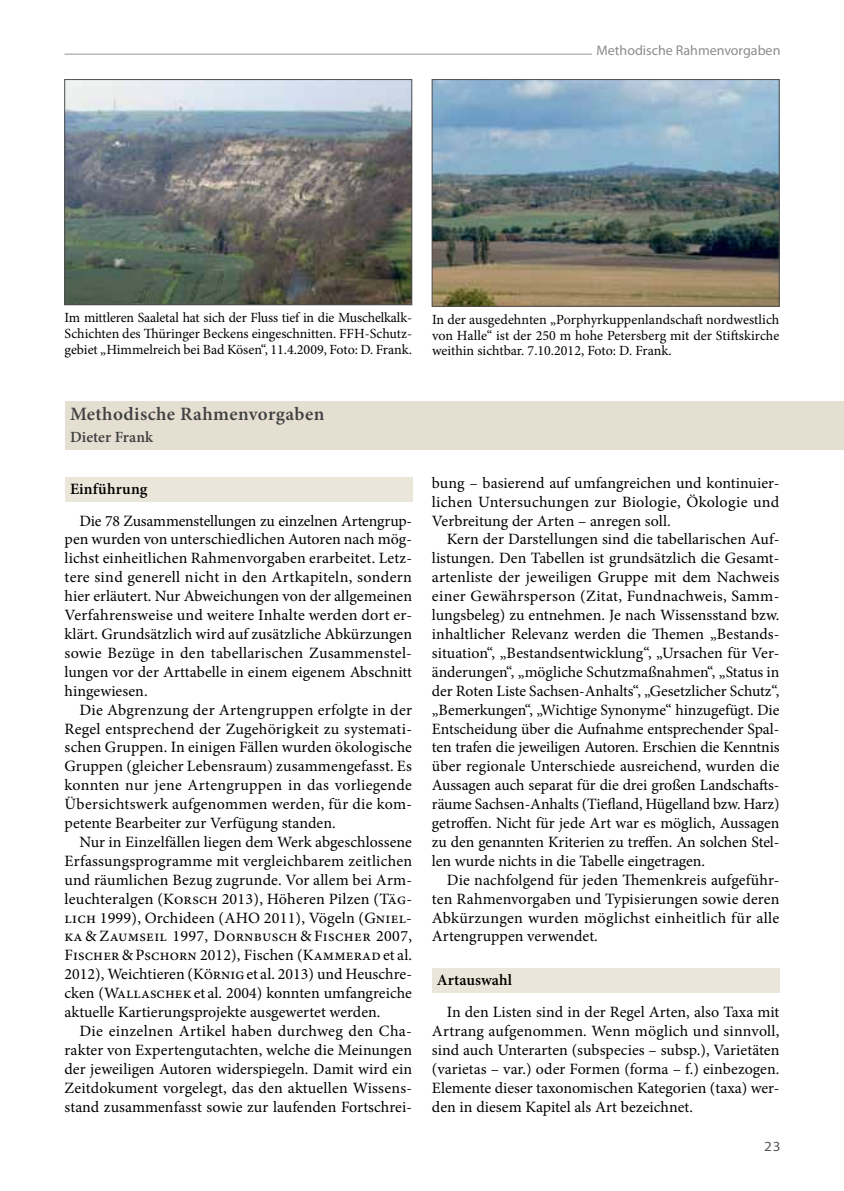
<style>
.page{position:relative;width:844px;height:1191px;background:#fff}
.page>*{position:absolute;margin:0;border:0;box-sizing:border-box;transform-origin:0 0}
.t1{font:600 18.9px "Minion Pro";letter-spacing:.02em;color:#414042}
.t2{font:15.75px/18.9px "Minion Pro";letter-spacing:.005em;color:#000;text-align:justify}
.t3{font:600 15.75px "Minion Pro";letter-spacing:.01em;color:#000}
.t4{font:600 15.58px "Minion Pro";letter-spacing:.005em;color:#414042}
.t5{font:14px/15.8px "Minion Pro";color:#000;text-align:justify}
.t6{font:14px "Myriad Pro";color:#8a8c8e}
.t7{font:14px "Myriad Pro";color:#58595b;scale:1.08 1}
</style>
<div class="page">
<div style="left:65px;top:401px;width:778px;height:48px;background:#e5dfd1"></div>
<div style="left:65px;top:476px;width:347px;height:25px;background:#ebe6da"></div>
<div style="left:432px;top:968px;width:347px;height:25px;background:#ebe6da"></div>
<img style="left:434px;top:81px;width:343px;height:223px">
<div style="left:432px;top:79px;width:347px;height:227px;border:1px solid #4d4d4f"></div>
<img style="left:66px;top:81px;width:344px;height:222px">
<div style="left:64px;top:79px;width:348px;height:226px;border:1px solid #4d4d4f"></div>
<hr style="left:64px;top:54px;width:528px;height:1px;background:#939598">
<p class="t6" style="left:596px;top:41px;width:185px">Methodische Rahmenvorgaben</p>
<p class="t5" style="left:65px;top:310px;width:349px">Im mittleren Saaletal hat sich der Fluss tief in die Muschelkalk-Schichten des Thüringer Beckens eingeschnitten. FFH-Schutz&shy;gebiet „Himmelreich bei Bad Kösen“, 11.4.2009, Foto: D. Frank.</p>
<p class="t1" style="left:70px;top:400px;width:256px">Methodische Rahmenvorgaben</p>
<p class="t4" style="left:70px;top:426px;width:85px">Dieter Frank</p>
<p class="t5" style="left:432px;top:312px;width:349px">In der ausgedehnten „Porphyrkuppenlandschaft nordwestlich von Halle“ ist der 250 m hohe Petersberg mit der Stiftskirche weithin sichtbar. 7.10.2012, Foto: D. Frank.</p>
<p class="t3" style="left:70px;top:477px;width:79px">Einführung</p>
<p class="t2" style="left:432px;top:473px;width:349px">bung – basierend auf umfangreichen und kontinuier-</p>
<p class="t2" style="left:432px;top:492px;width:349px">lichen Untersuchungen zur Biologie, Ökologie und</p>
<p class="t2" style="left:432px;top:511px;width:240px">Verbreitung der Arten – anregen soll.</p>
<p class="t2" style="left:446px;top:530px;width:334px">Kern der Darstellungen sind die tabellarischen Auf-</p>
<p class="t2" style="left:432px;top:549px;width:349px">listungen. Den Tabellen ist grundsätzlich die Gesamt-</p>
<p class="t2" style="left:432px;top:568px;width:349px">artenliste der jeweiligen Gruppe mit dem Nachweis</p>
<p class="t2" style="left:432px;top:587px;width:349px">einer Gewährsperson (Zitat, Fundnachweis, Samm-</p>
<p class="t2" style="left:432px;top:605px;width:349px">lungsbeleg) zu entnehmen. Je nach Wissensstand bzw.</p>
<p class="t2" style="left:432px;top:624px;width:349px">inhaltlicher Relevanz werden die Themen „Bestands-</p>
<p class="t2" style="left:432px;top:643px;width:349px">situation“, „Bestandsentwicklung“, „Ursachen für Ver-</p>
<p class="t2" style="left:432px;top:662px;width:349px">änderungen“, „mögliche Schutzmaßnahmen“, „Status in</p>
<p class="t2" style="left:432px;top:681px;width:349px">der Roten Liste Sachsen-Anhalts“, „Gesetzlicher Schutz“,</p>
<p class="t2" style="left:432px;top:700px;width:349px">„Bemerkungen“, „Wichtige Synonyme“ hinzugefügt. Die</p>
<p class="t2" style="left:432px;top:719px;width:349px">Entscheidung über die Aufnahme entsprechender Spal-</p>
<p class="t2" style="left:432px;top:738px;width:349px">ten trafen die jeweiligen Autoren. Erschien die Kenntnis</p>
<p class="t2" style="left:432px;top:757px;width:349px">über regionale Unterschiede ausreichend, wurden die</p>
<p class="t2" style="left:432px;top:776px;width:349px">Aussagen auch separat für die drei großen Landschafts-</p>
<p class="t2" style="left:432px;top:794px;width:349px">räume Sachsen-Anhalts (Tiefland, Hügelland bzw. Harz)</p>
<p class="t2" style="left:432px;top:813px;width:349px">getroffen. Nicht für jede Art war es möglich, Aussagen</p>
<p class="t2" style="left:432px;top:832px;width:349px">zu den genannten Kriterien zu treffen. An solchen Stel-</p>
<p class="t2" style="left:432px;top:851px;width:275px">len wurde nichts in die Tabelle eingetragen.</p>
<p class="t2" style="left:446px;top:870px;width:334px">Die nachfolgend für jeden Themenkreis aufgeführ-</p>
<p class="t2" style="left:432px;top:889px;width:349px">ten Rahmenvorgaben und Typisierungen sowie deren</p>
<p class="t2" style="left:432px;top:908px;width:349px">Abkürzungen wurden möglichst einheitlich für alle</p>
<p class="t2" style="left:432px;top:927px;width:167px">Artengruppen verwendet.</p>
<p class="t2" style="left:79px;top:511px;width:334px">Die 78 Zusammenstellungen zu einzelnen Artengrup-</p>
<p class="t2" style="left:64px;top:530px;width:349px">pen wurden von unterschiedlichen Autoren nach mög-</p>
<p class="t2" style="left:64px;top:549px;width:349px">lichst einheitlichen Rahmenvorgaben erarbeitet. Letz-</p>
<p class="t2" style="left:64px;top:568px;width:349px">tere sind generell nicht in den Artkapiteln, sondern</p>
<p class="t2" style="left:64px;top:587px;width:349px">hier erläutert. Nur Abweichungen von der allgemeinen</p>
<p class="t2" style="left:64px;top:605px;width:349px">Verfahrensweise und weitere Inhalte werden dort er-</p>
<p class="t2" style="left:64px;top:624px;width:349px">klärt. Grundsätzlich wird auf zusätzliche Abkürzungen</p>
<p class="t2" style="left:64px;top:643px;width:349px">sowie Bezüge in den tabellarischen Zusammenstel-</p>
<p class="t2" style="left:64px;top:662px;width:349px">lungen vor der Arttabelle in einem eigenem Abschnitt</p>
<p class="t2" style="left:64px;top:681px;width:85px">hingewiesen.</p>
<p class="t2" style="left:79px;top:700px;width:334px">Die Abgrenzung der Artengruppen erfolgte in der</p>
<p class="t2" style="left:64px;top:719px;width:349px">Regel entsprechend der Zugehörigkeit zu systemati-</p>
<p class="t2" style="left:64px;top:738px;width:349px">schen Gruppen. In einigen Fällen wurden ökologische</p>
<p class="t2" style="left:64px;top:757px;width:349px">Gruppen (gleicher Lebensraum) zusammengefasst. Es</p>
<p class="t2" style="left:64px;top:776px;width:349px">konnten nur jene Artengruppen in das vorliegende</p>
<p class="t2" style="left:64px;top:794px;width:349px">Übersichtswerk aufgenommen werden, für die kom-</p>
<p class="t2" style="left:64px;top:813px;width:273px">petente Bearbeiter zur Verfügung standen.</p>
<p class="t2" style="left:79px;top:832px;width:334px">Nur in Einzelfällen liegen dem Werk abgeschlossene</p>
<p class="t2" style="left:64px;top:851px;width:349px">Erfassungsprogramme mit vergleichbarem zeitlichen</p>
<p class="t2" style="left:64px;top:870px;width:349px">und räumlichen Bezug zugrunde. Vor allem bei Arm-</p>
<p class="t2" style="left:64px;top:889px;width:349px">leuchteralgen (Korsch 2013), Höheren Pilzen (Täg-</p>
<p class="t2" style="left:64px;top:908px;width:349px">lich 1999), Orchideen (AHO 2011), Vögeln (Gniel-</p>
<p class="t2" style="left:64px;top:927px;width:349px">ka &amp; Zaumseil 1997, Dornbusch &amp; Fischer 2007,</p>
<p class="t2" style="left:64px;top:946px;width:349px">Fischer &amp; Pschorn 2012), Fischen (Kammeradet al.</p>
<p class="t2" style="left:64px;top:964px;width:349px">2012), Weichtieren (Körniget al. 2013) und Heuschre-</p>
<p class="t2" style="left:64px;top:983px;width:349px">cken (Wallascheket al. 2004) konnten umfangreiche</p>
<p class="t2" style="left:64px;top:1002px;width:317px">aktuelle Kartierungsprojekte ausgewertet werden.</p>
<p class="t2" style="left:79px;top:1021px;width:334px">Die einzelnen Artikel haben durchweg den Cha-</p>
<p class="t2" style="left:64px;top:1040px;width:349px">rakter von Expertengutachten, welche die Meinungen</p>
<p class="t2" style="left:64px;top:1059px;width:349px">der jeweiligen Autoren widerspiegeln. Damit wird ein</p>
<p class="t2" style="left:64px;top:1078px;width:349px">Zeitdokument vorgelegt, das den aktuellen Wissens-</p>
<p class="t2" style="left:64px;top:1097px;width:349px">stand zusammenfasst sowie zur laufenden Fortschrei-</p>
<p class="t3" style="left:437px;top:968px;width:77px">Artauswahl</p>
<p class="t2" style="left:432px;top:1002px;width:349px;text-indent:15px">In den Listen sind in der Regel Arten, also Taxa mit Artrang aufgenommen. Wenn möglich und sinnvoll, sind auch Unterarten (subspecies – subsp.), Varietäten (varietas – var.) oder Formen (forma – f.) einbezogen.<br>Elemente dieser taxonomischen Kategorien (taxa) wer&shy;den in diesem Kapitel als Art bezeichnet.</p>
<p class="t7" style="left:764px;top:1138px;width:16px">23</p>
</div>
